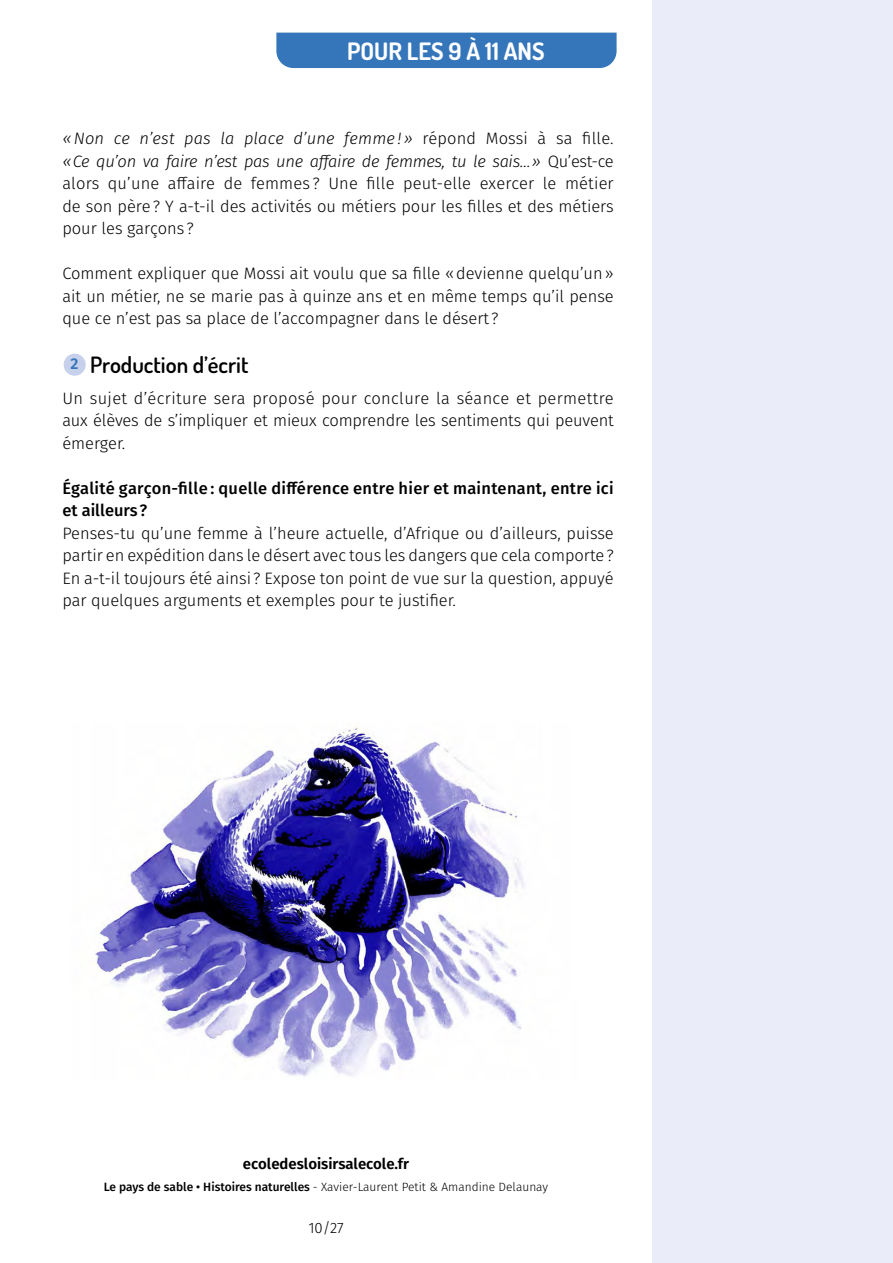
<style>
.page{position:relative;width:893px;height:1263px;background:#fff}
.page>*{position:absolute;margin:0;border:0;box-sizing:border-box;transform-origin:0 0}
.t1{font:700 24px "Dosis";color:#fff}
.t2{font:600 22.5px "Dosis";color:#000}
.t3{font:300 16.5px/22.5px "Fira Sans";color:#000;text-align:justify}
.t4{font:500 16.5px/22.5px "Fira Sans";letter-spacing:.02em;color:#000}
.t5{font:600 15px "Fira Sans";color:#000}
.t6{font:300 15px "Fira Sans";color:#000}
.t7{font:300 12px "Fira Sans";color:#000}
.s1{font-style:italic}
.s2{font-family:"Fira Sans";font-size:15.6px;color:#3576bb}
.s3{font-weight:500}
</style>
<div class="page">
<div style="left:652px;top:0;width:241px;height:1263px;background:#eaedf9"></div>
<div style="left:276px;top:33px;width:341px;height:35px;background:#3576bb"></div>
<div style="left:64px;top:354px;width:22px;height:22px;background:#c7d1ec;border-radius:50%"></div>
<img style="left:95px;top:725px;width:430px;height:352px">
<h1 class="t1" style="left:347px;top:35px;width:199px">POUR LES 9 À 11 ANS</h1>
<p class="t3" style="left:62px;top:127px;width:553px"><span class="s1">«Non ce n’est pas la place d’une femme ! »</span> répond Mossi à sa fille. <span class="s1">«Ce qu’on va faire n’est pas une affaire de femmes, tu le sais…»</span> Qu’est-ce alors qu’une affaire de femmes ? Une fille peut-elle exercer le métier de son père? Y a-t-il des activités ou métiers pour les filles et des métiers pour les garçons ?</p>
<p class="t3" style="left:62px;top:262px;width:553px">Comment expliquer que Mossi ait voulu que sa fille «devienne quelqu’un» ait un métier, ne se marie pas à quinze ans et en même temps qu’il pense que ce n’est pas sa place de l’accompagner dans le désert ?</p>
<h2 class="t2" style="left:71px;top:350px;width:179px"><span class="s2">2</span> Production d’écrit</h2>
<p class="t3" style="left:62px;top:387px;width:553px">Un sujet d’écriture sera proposé pour conclure la séance et permettre aux élèves de s’impliquer et mieux comprendre les sentiments qui peuvent émerger.</p>
<p class="t4" style="left:62px;top:476px;width:553px">Égalité garçon-fille : quelle différence entre hier et maintenant, entre ici et ailleurs ?</p>
<p class="t3" style="left:62px;top:522px;width:553px">Penses-tu qu’une femme à l’heure actuelle, d’Afrique ou d’ailleurs, puisse partir en expédition dans le désert avec tous les dangers que cela comporte?<br>En a-t-il toujours été ainsi ? Expose ton point de vue sur la question, appuyé par quelques arguments et exemples pour te justifier.</p>
<p class="t5" style="left:243px;top:1151px;width:168px">ecoledesloisirsalecole.fr</p>
<p class="t7" style="left:104px;top:1179px;width:446px"><span class="s3">Le pays de sable • Histoires naturelles</span> - Xavier-Laurent Petit &amp; Amandine Delaunay</p>
<p class="t6" style="left:308px;top:1217px;width:37px">10/27</p>
</div>
